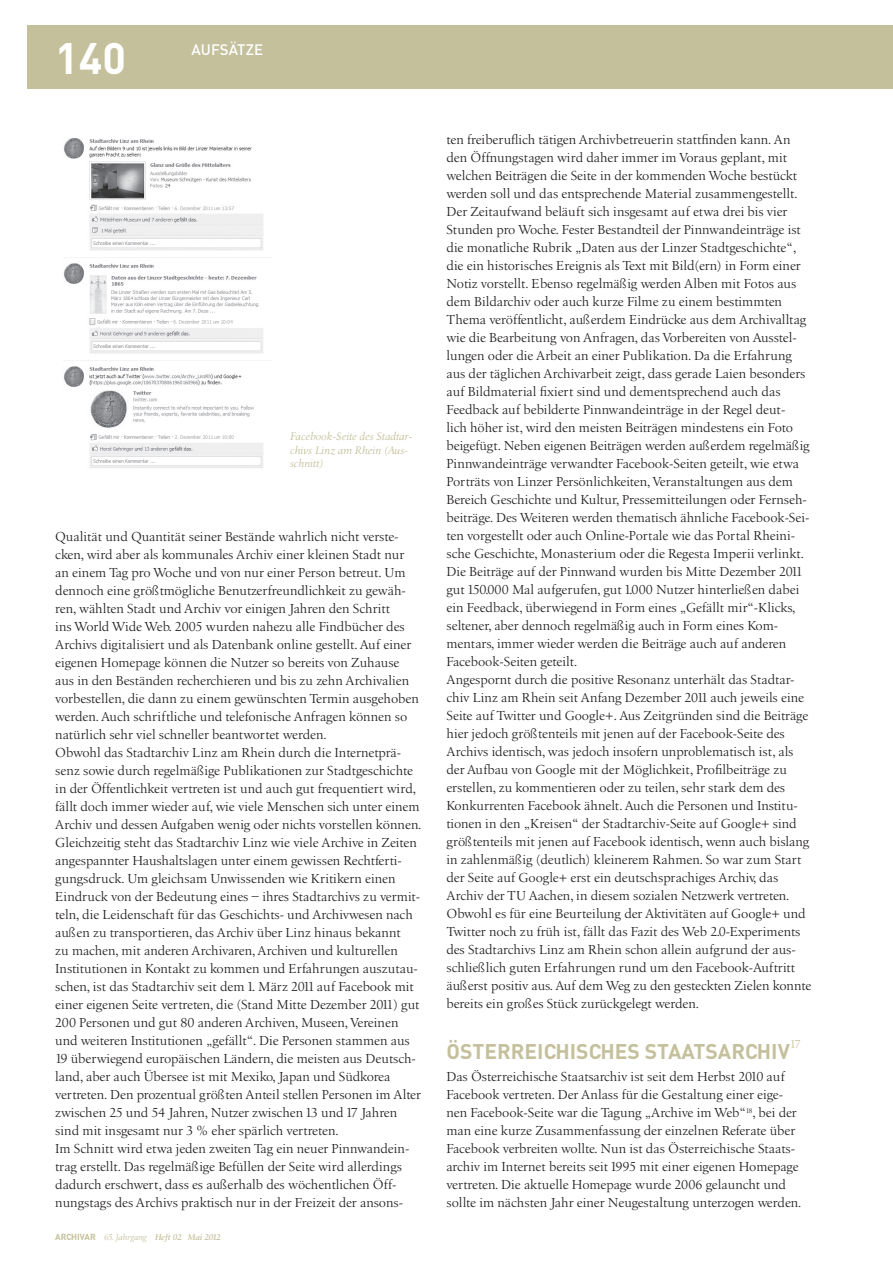
<style>
.page{position:relative;width:893px;height:1263px;background:#fff}
.page>*{position:absolute;margin:0;border:0;box-sizing:border-box;transform-origin:0 0}
.t1{font:700 43.5px "DIN";color:#fff}
.t2{font:700 21px "DIN";color:#c5c09c}
.t3{font:500 15px "DIN";letter-spacing:.005em;color:#fff}
.t4{font:13.5px/18px "Birka";color:#231f20}
.t5{font:12px "Birka";color:#c5c09c}
.t6{font:italic 11.25px/13.5px "Birka";letter-spacing:-.01em;color:#c5c09c}
.t7{font:italic 600 8.7px "Birka";letter-spacing:-.025em;color:#c5c09c}
.s1{font-family:"Times New Roman"}
.s2{font-family:"DIN";font-weight:700;font-style:normal}
.s3{font-weight:400}
</style>
<div class="page">
<div style="left:28px;top:25px;width:865px;height:64px;background:#c5c09c"></div>
<img style="left:64px;top:138px;width:200px;height:330px">
<h1 class="t1" style="left:55px;top:29px;width:72px">140</h1>
<p class="t3" style="left:191px;top:39px;width:73px">AUFSÄTZE</p>
<p class="t6" style="left:290px;top:430px;width:124px">Facebook-Seite des Stadtar&shy;chivs Linz am Rhein (Aus&shy;schnitt)</p>
<p class="t4" style="left:55px;top:528px;width:368px">Qualität und Quantität seiner Bestände wahrlich nicht verste&shy;cken, wird aber als kommunales Archiv einer kleinen Stadt nur<br>an einem Tag pro Woche und von nur einer Person betreut. Um dennoch eine größtmögliche Benutzerfreundlichkeit zu gewäh&shy;ren, wählten Stadt und Archiv vor einigen Jahren den Schritt<br>ins World Wide Web. 2005 wurden nahezu alle Findbücher des Archivs digitalisiert und als Datenbank online gestellt. Auf einer eigenen Homepage können die Nutzer so bereits von Zuhause aus in den Beständen recherchieren und bis zu zehn Archivalien vorbestellen, die dann zu einem gewünschten Termin ausgehoben werden. Auch schriftliche und telefonische Anfragen können so natürlich sehr viel schneller beantwortet werden.<br>Obwohl das Stadtarchiv Linz am Rhein durch die Internetprä&shy;senz sowie durch regelmäßige Publikationen zur Stadtgeschichte in der Öffentlichkeit vertreten ist und auch gut frequentiert wird, fällt doch immer wieder auf, wie viele Menschen sich unter einem Archiv und dessen Aufgaben wenig oder nichts vorstellen können.<br>Gleichzeitig steht das Stadtarchiv Linz wie viele Archive in Zeiten angespannter Haushaltslagen unter einem gewissen Rechtferti&shy;gungsdruck. Um gleichsam Unwissenden wie Kritikern einen Eindruck von der Bedeutung eines <span class="s1">−</span> ihres Stadtarchivs zu vermit&shy;teln, die Leidenschaft für das Geschichts- und Archivwesen nach außen zu transportieren, das Archiv über Linz hinaus bekannt<br>zu machen, mit anderen Archivaren, Archiven und kulturellen Institutionen in Kontakt zu kommen und Erfahrungen auszutau&shy;schen, ist das Stadtarchiv seit dem 1. März 2011 auf Facebook mit einer eigenen Seite vertreten, die (Stand Mitte Dezember 2011) gut 200 Personen und gut 80 anderen Archiven, Museen, Vereinen und weiteren Institutionen „gefällt“. Die Personen stammen aus 19 überwiegend europäischen Ländern, die meisten aus Deutsch&shy;land, aber auch Übersee ist mit Mexiko, Japan und Südkorea vertreten. Den prozentual größten Anteil stellen Personen im Alter zwischen 25 und 54 Jahren, Nutzer zwischen 13 und 17 Jahren sind mit insgesamt nur 3 % eher spärlich vertreten.<br>Im Schnitt wird etwa jeden zweiten Tag ein neuer Pinnwandein&shy;trag erstellt. Das regelmäßige Befüllen der Seite wird allerdings dadurch erschwert, dass es außerhalb des wöchentlichen Öff&shy;nungstags des Archivs praktisch nur in der Freizeit der ansons-</p>
<p class="t7" style="left:55px;top:1232px;width:167px"><span class="s2">ARCHIVAR</span> <span class="s3">65. Jahrgang</span> Heft 02 Mai 2012</p>
<p class="t4" style="left:446px;top:131px;width:366px">ten freiberuflich tätigen Archivbetreuerin stattfinden kann. An den Öffnungstagen wird daher immer im Voraus geplant, mit welchen Beiträgen die Seite in der kommenden Woche bestückt werden soll und das entsprechende Material zusammengestellt.<br>Der Zeitaufwand beläuft sich insgesamt auf etwa drei bis vier Stunden pro Woche. Fester Bestandteil der Pinnwandeinträge ist die monatliche Rubrik „Daten aus der Linzer Stadtgeschichte“, die ein historisches Ereignis als Text mit Bild(ern) in Form einer Notiz vorstellt. Ebenso regelmäßig werden Alben mit Fotos aus dem Bildarchiv oder auch kurze Filme zu einem bestimmten Thema veröffentlicht, außerdem Eindrücke aus dem Archivalltag wie die Bearbeitung von Anfragen, das Vorbereiten von Ausstel&shy;lungen oder die Arbeit an einer Publikation. Da die Erfahrung aus der täglichen Archivarbeit zeigt, dass gerade Laien besonders auf Bildmaterial fixiert sind und dementsprechend auch das Feedback auf bebilderte Pinnwandeinträge in der Regel deut-<br>lich höher ist, wird den meisten Beiträgen mindestens ein Foto beigefügt. Neben eigenen Beiträgen werden außerdem regelmäßig Pinnwandeinträge verwandter Facebook-Seiten geteilt, wie etwa Porträts von Linzer Persönlichkeiten, Veranstaltungen aus dem Bereich Geschichte und Kultur, Pressemitteilungen oder Fernseh&shy;beiträge. Des Weiteren werden thematisch ähnliche Facebook-Sei&shy;ten vorgestellt oder auch Online-Portale wie das Portal Rheini&shy;sche Geschichte, Monasterium oder die Regesta Imperii verlinkt.<br>Die Beiträge auf der Pinnwand wurden bis Mitte Dezember 2011 gut 150.000 Mal aufgerufen, gut 1.000 Nutzer hinterließen dabei ein Feedback, überwiegend in Form eines „Gefällt mir“-Klicks, seltener, aber dennoch regelmäßig auch in Form eines Kom&shy;mentars, immer wieder werden die Beiträge auch auf anderen Facebook-Seiten geteilt.<br>Angespornt durch die positive Resonanz unterhält das Stadtar&shy;chiv Linz am Rhein seit Anfang Dezember 2011 auch jeweils eine Seite auf Twitter und Google+. Aus Zeitgründen sind die Beiträge hier jedoch größtenteils mit jenen auf der Facebook-Seite des Archivs identisch, was jedoch insofern unproblematisch ist, als der Aufbau von Google mit der Möglichkeit, Profilbeiträge zu erstellen, zu kommentieren oder zu teilen, sehr stark dem des Konkurrenten Facebook ähnelt. Auch die Personen und Institu&shy;tionen in den „Kreisen“ der Stadtarchiv-Seite auf Google+ sind größtenteils mit jenen auf Facebook identisch, wenn auch bislang in zahlenmäßig (deutlich) kleinerem Rahmen. So war zum Start der Seite auf Google+ erst ein deutschsprachiges Archiv, das Archiv der TU Aachen, in diesem sozialen Netzwerk vertreten.<br>Obwohl es für eine Beurteilung der Aktivitäten auf Google+ und Twitter noch zu früh ist, fällt das Fazit des Web 2.0-Experiments des Stadtarchivs Linz am Rhein schon allein aufgrund der aus&shy;schließlich guten Erfahrungen rund um den Facebook-Auftritt äußerst positiv aus. Auf dem Weg zu den gesteckten Zielen konnte bereits ein großes Stück zurückgelegt werden.</p>
<h2 class="t2" style="left:446px;top:1037px;width:212px">ÖSTERREICHISCHES STAAT</h2>
<h2 class="t2" style="left:706px;top:1037px;width:86px">SARCHIV</h2>
<p class="t5" style="left:790px;top:1037px;width:12px">17</p>
<p class="t4" style="left:446px;top:1067px;width:357px">Das Österreichische Staatsarchiv ist seit dem Herbst 2010 auf Facebook vertreten. Der Anlass für die Gestaltung einer eige&shy;nen Facebook-Seite war die Tagung „Archive im Web“<sup>18</sup>, bei der man eine kurze Zusammenfassung der einzelnen Referate über Facebook verbreiten wollte. Nun ist das Österreichische Staats&shy;archiv im Internet bereits seit 1995 mit einer eigenen Homepage vertreten. Die aktuelle Homepage wurde 2006 gelauncht und sollte im nächsten Jahr einer Neugestaltung unterzogen werden.</p>
</div>
